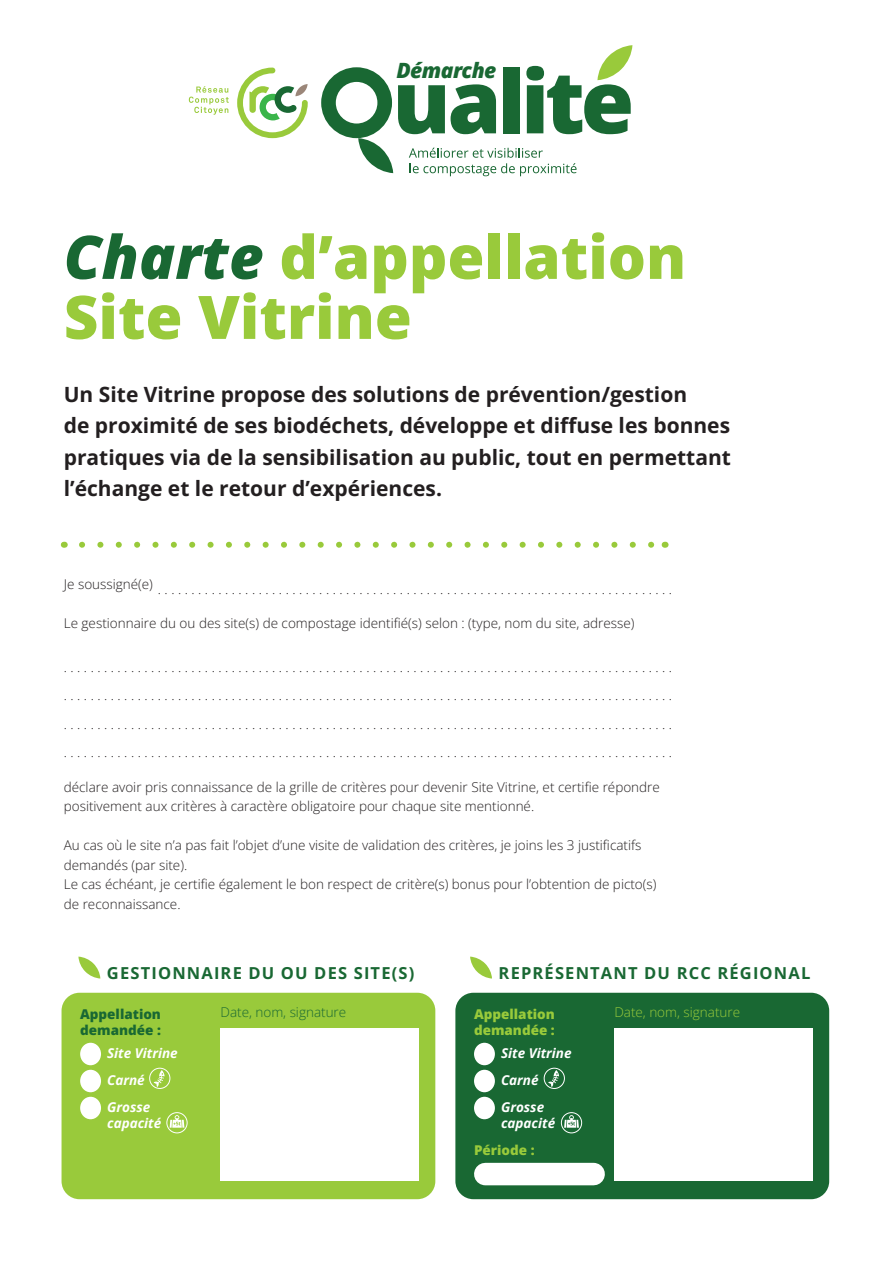
<style>
.page{position:relative;width:893px;height:1263px;background:#fff}
.page>*{position:absolute;margin:0;border:0;box-sizing:border-box;transform-origin:0 0}
.Sous-titre{font:800 60px "Open Sans";color:#99ca3b}
.Sous-titre-2{font:700 21px/31.5px "Open Sans";color:#231f20}
.t1{font:italic 800 21px "Open Sans";letter-spacing:-.025em;color:#196833}
.t2{font:700 16.5px "Open Sans";letter-spacing:.07em;color:#196833}
.Texte{font:300 13.5px/19.5px "Open Sans";color:#231f20}
.Texte-2{font:italic 700 13.5px "Open Sans";color:#fff}
.Texte-3{font:800 13.5px "Open Sans";color:#99ca3b}
.Texte-4{font:800 13.5px "Open Sans";color:#196833}
.Texte-5{font:300 13.5px "Open Sans";color:#196833}
.Texte-6{font:300 13.5px "Open Sans";color:#99ca3b}
.s1{font-style:italic;color:#196833}
</style>
<div class="page">
<div style="left:455px;top:993px;width:374px;height:206px;background:#196833;border-radius:18px"></div>
<div style="left:474px;top:1043px;width:21px;height:22px;background:#fff;border-radius:50%"></div>
<div style="left:474px;top:1070px;width:21px;height:22px;background:#fff;border-radius:50%"></div>
<div style="left:474px;top:1097px;width:21px;height:22px;background:#fff;border-radius:50%"></div>
<svg style="left:237px;top:68px;width:71px;height:70px"></svg>
<svg style="left:189px;top:86px;width:40px;height:29px"></svg>
<svg style="left:321px;top:45px;width:311px;height:131px"></svg>
<svg style="left:82px;top:542px;width:573px;height:6px"></svg>
<div style="left:62px;top:993px;width:373px;height:206px;background:#99ca3b;border-radius:18px"></div>
<div style="left:80px;top:1043px;width:21px;height:22px;background:#fff;border-radius:50%"></div>
<div style="left:80px;top:1070px;width:21px;height:22px;background:#fff;border-radius:50%"></div>
<div style="left:80px;top:1097px;width:21px;height:22px;background:#fff;border-radius:50%"></div>
<div style="left:485px;top:1163px;width:109px;height:22px;background:#fff"></div>
<svg style="left:78px;top:956px;width:22px;height:22px"></svg>
<svg style="left:470px;top:956px;width:22px;height:22px"></svg>
<div style="left:220px;top:1028px;width:199px;height:153px;background:#fff"></div>
<div style="left:614px;top:1028px;width:199px;height:153px;background:#fff"></div>
<div style="left:149px;top:1068px;width:21px;height:21px;border:1px solid #fff;border-radius:50%"></div>
<svg style="left:154px;top:1070px;width:11px;height:17px"></svg>
<div style="left:544px;top:1068px;width:21px;height:21px;border:1px solid #fff;border-radius:50%"></div>
<svg style="left:548px;top:1070px;width:11px;height:17px"></svg>
<div style="left:166px;top:1112px;width:22px;height:21px;border:1px solid #fff;border-radius:50%"></div>
<svg style="left:170px;top:1115px;width:14px;height:13px"></svg>
<div style="left:561px;top:1112px;width:21px;height:21px;border:1px solid #fff;border-radius:50%"></div>
<svg style="left:564px;top:1115px;width:15px;height:13px"></svg>
<p class="t1" style="left:396px;top:55px;width:101px">Démarche</p>
<p class="Sous-titre" style="left:64px;top:216px;width:624px"><span class="s1">Charte</span> d’appellation</p>
<p class="Sous-titre" style="left:64px;top:276px;width:350px">Site Vitrine</p>
<p class="Sous-titre-2" style="left:64px;top:378px;width:669px">Un Site Vitrine propose des solutions de prévention/gestion<br>de proximité de ses biodéchets, développe et diffuse les bonnes pratiques via de la sensibilisation au public, tout en permettant l’échange et le retour d’expériences.</p>
<p class="Texte" style="left:64px;top:579px;width:603px">Je soussigné(e) . . . . . . . . . . . . . . . . . . . . . . . . . . . . . . . . . . . . . . . . . . . . . . . . . . . . . . . . . . . . . . . . . . . . . . . . . . . .</p>
<p class="Texte" style="left:64px;top:613px;width:572px">Le gestionnaire du ou des site(s) de compostage identifié(s) selon : (type, nom du site, adresse)</p>
<p class="Texte" style="left:64px;top:652px;width:608px;line-height:28.5px">........................................................................................... ...........................................................................................</p>
<p class="Texte" style="left:64px;top:714px;width:608px">...........................................................................................</p>
<p class="Texte" style="left:64px;top:742px;width:608px">...........................................................................................</p>
<p class="Texte" style="left:64px;top:777px;width:598px">déclare avoir pris connaissance de la grille de critères pour devenir Site Vitrine, et certifie répondre positivement aux critères à caractère obligatoire pour chaque site mentionné.</p>
<p class="Texte" style="left:64px;top:835px;width:579px">Au cas où le site n’a pas fait l’objet d’une visite de validation des critères, je joins les 3 justificatifs demandés (par site).</p>
<p class="Texte" style="left:64px;top:874px;width:594px">Le cas échéant, je certifie également le bon respect de critère(s) bonus pour l’obtention de picto(s) de reconnaissance.</p>
<p class="t2" style="left:107px;top:961px;width:309px">GESTIONNAIRE DU OU DES SITE(S)</p>
<p class="t2" style="left:499px;top:961px;width:313px">REPRÉSENTANT DU RCC RÉGIONAL</p>
<p class="Texte-5" style="left:220px;top:1003px;width:127px">Date, nom, signature</p>
<p class="Texte-6" style="left:614px;top:1003px;width:127px">Date, nom, signature</p>
<p class="Texte-4" style="left:80px;top:1004px;width:82px">Appellation</p>
<p class="Texte-4" style="left:80px;top:1021px;width:82px">demandée :</p>
<p class="Texte-2" style="left:107px;top:1043px;width:72px">Site Vitrine</p>
<p class="Texte-2" style="left:107px;top:1070px;width:39px">Carné</p>
<p class="Texte-2" style="left:107px;top:1097px;width:45px">Grosse</p>
<p class="Texte-2" style="left:107px;top:1114px;width:56px">capacité</p>
<p class="Texte-3" style="left:474px;top:1004px;width:82px">Appellation</p>
<p class="Texte-3" style="left:474px;top:1021px;width:82px">demandée :</p>
<p class="Texte-2" style="left:501px;top:1043px;width:72px">Site Vitrine</p>
<p class="Texte-2" style="left:501px;top:1070px;width:39px">Carné</p>
<p class="Texte-2" style="left:501px;top:1097px;width:45px">Grosse</p>
<p class="Texte-2" style="left:501px;top:1114px;width:56px">capacité</p>
<p class="Texte-3" style="left:474px;top:1141px;width:62px">Période :</p>
</div>
